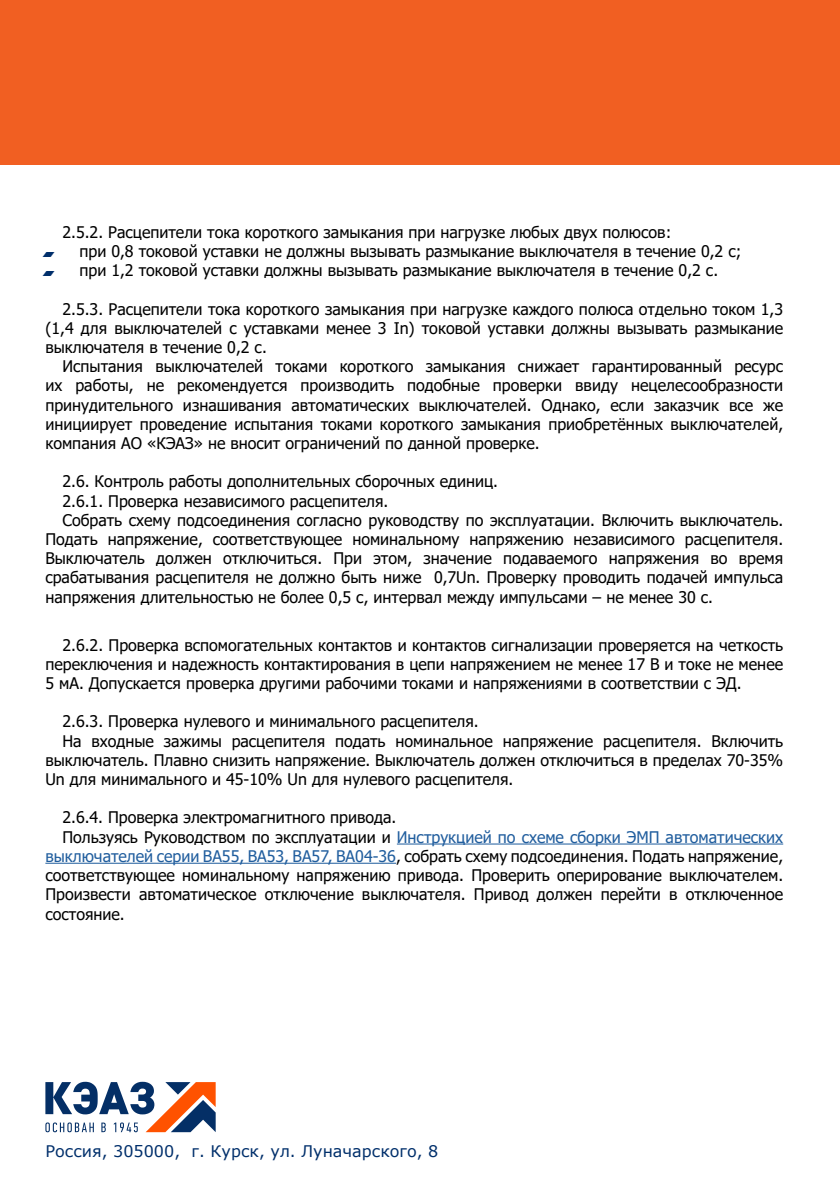
<style>
.page{position:relative;width:840px;height:1191px;background:#fff}
.page>*{position:absolute;margin:0;border:0;box-sizing:border-box;transform-origin:0 0}
.t1{font:16px/19.2px "Tahoma";color:#000;text-align:justify}
.t2{font:16px "Tahoma";color:#215e9e}
.t3{font:16px "Verdana";color:#002f6b}
.t4{font:10px "KEAZ";color:#002f6b;scale:.96 1}
.s1{color:#000}
.s2{color:#215e9e}
</style>
<div class="page">
<hr style="left:396px;top:843px;width:386px;height:1px;background:#215e9e">
<hr style="left:45px;top:862px;width:351px;height:1px;background:#215e9e">
<div style="left:0;top:0;width:839px;height:164px;background:#f15f22"></div>
<svg style="left:45px;top:1081px;width:170px;height:51px"></svg>
<p class="t1" style="left:62px;top:223px;width:610px">2.5.2. Расцепители тока короткого замыкания при нагрузке любых двух полюсов:</p>
<p class="t4" style="left:45px;top:248px;width:9px">™</p>
<p class="t1" style="left:79px;top:242px;width:663px">при 0,8 токовой уставки не должны вызывать размыкание выключателя в течение 0,2 с;</p>
<p class="t4" style="left:45px;top:268px;width:9px">™</p>
<p class="t1" style="left:79px;top:261px;width:640px">при 1,2 токовой уставки должны вызывать размыкание выключателя в течение 0,2 с.</p>
<p class="t1" style="left:45px;top:300px;width:739px;text-indent:17px">2.5.3. Расцепители тока короткого замыкания при нагрузке каждого полюса отдельно током 1,3 (1,4 для выключателей с уставками менее 3 In) токовой уставки должны вызывать размыкание выключателя в течение 0,2 с.</p>
<p class="t1" style="left:45px;top:357px;width:738px;text-indent:17px">Испытания выключателей токами короткого замыкания снижает гарантированный ресурс их работы, не рекомендуется производить подобные проверки ввиду нецелесообразности принудительного изнашивания автоматических выключателей. Однако, если заказчик все же инициирует проведение испытания токами короткого замыкания приобретённых выключателей, компания АО «КЭАЗ» не вносит ограничений по данной проверке.</p>
<p class="t1" style="left:62px;top:473px;width:437px">2.6. Контроль работы дополнительных сборочных единиц.</p>
<p class="t1" style="left:62px;top:492px;width:327px">2.6.1. Проверка независимого расцепителя.</p>
<p class="t1" style="left:62px;top:511px;width:721px">Собрать схему подсоединения согласно руководству по эксплуатации. Включить выключатель.</p>
<p class="t1" style="left:45px;top:530px;width:738px">Подать напряжение, соответствующее номинальному напряжению независимого расцепителя.</p>
<p class="t1" style="left:45px;top:549px;width:739px">Выключатель должен отключиться. При этом, значение подаваемого напряжения во время</p>
<p class="t1" style="left:45px;top:569px;width:738px">срабатывания расцепителя не должно быть ниже 0,7Un. Проверку проводить подачей импульса</p>
<p class="t1" style="left:45px;top:588px;width:668px">напряжения длительностью не более 0,5 с, интервал между импульсами – не менее 30 с.</p>
<p class="t1" style="left:45px;top:636px;width:738px;text-indent:17px">2.6.2. Проверка вспомогательных контактов и контактов сигнализации проверяется на четкость переключения и надежность контактирования в цепи напряжением не менее 17 В и токе не менее 5 мА. Допускается проверка другими рабочими токами и напряжениями в соответствии с ЭД.</p>
<p class="t1" style="left:62px;top:713px;width:417px">2.6.3. Проверка нулевого и минимального расцепителя.</p>
<p class="t1" style="left:62px;top:732px;width:721px">На входные зажимы расцепителя подать номинальное напряжение расцепителя. Включить</p>
<p class="t1" style="left:45px;top:751px;width:739px">выключатель. Плавно снизить напряжение. Выключатель должен отключиться в пределах 70-35%</p>
<p class="t1" style="left:45px;top:770px;width:469px">Un для минимального и 45-10% Un для нулевого расцепителя.</p>
<p class="t1" style="left:62px;top:809px;width:335px">2.6.4. Проверка электромагнитного привода.</p>
<p class="t2" style="left:62px;top:826px;width:721px"><span class="s1">Пользуясь Руководством по эксплуатации и</span> Инструкцией по схеме сборки ЭМП автоматических</p>
<p class="t1" style="left:45px;top:847px;width:738px"><span class="s2">выключателей серии ВА55, ВА53, ВА57, ВА04-36</span>, собрать схему подсоединения. Подать напряжение,</p>
<p class="t1" style="left:45px;top:866px;width:739px">соответствующее номинальному напряжению привода. Проверить оперирование выключателем.</p>
<p class="t1" style="left:45px;top:885px;width:739px">Произвести автоматическое отключение выключателя. Привод должен перейти в отключенное</p>
<p class="t1" style="left:45px;top:905px;width:81px">состояние.</p>
<p class="t3" style="left:45px;top:1140px;width:394px">Россия, 305000, г. Курск, ул. Луначарского, 8</p>
</div>
